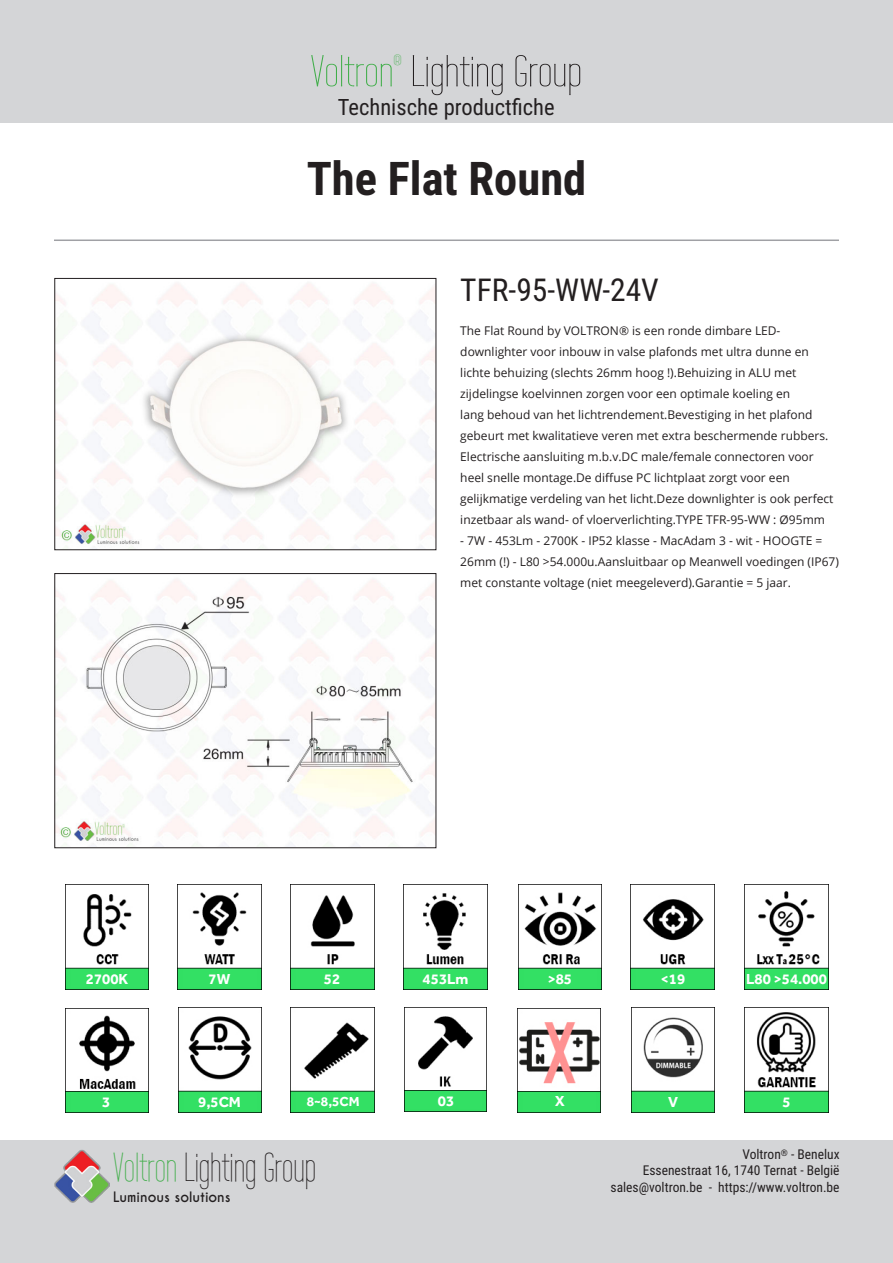
<style>
.page{position:relative;width:893px;height:1263px;background:#fff}
.page>*{position:absolute;margin:0;border:0;box-sizing:border-box;transform-origin:0 0}
.t1{font:700 46.5px "Roboto Condensed";color:#231f20}
.t2{font:43.5px "Wire One";color:#231f20;scale:1.2 1}
.t3{font:40.5px "Wire One";color:#231f20}
.t4{font:31.5px "Roboto Condensed";color:#231f20}
.t5{font:22.5px "Roboto Condensed";color:#231f20}
.t6{font:700 15px "Effra";color:#fff}
.t7{font:15px "Wire One";color:#40ae49;scale:1.2 1}
.t8{font:13.5px/16.5px "Roboto Condensed";color:#231f20;text-align:right}
.t9{font:700 13.5px "Caviar Dreams";color:#231f20}
.t10{font:700 13.5px "Effra";color:#fff}
.t11{font:12px/21px "Open Sans";color:#231f20}
.s1{color:#40ae49}
</style>
<div class="page">
<div style="left:0;top:1141px;width:893px;height:122px;background:#d4d5d7"></div>
<img style="left:55px;top:1150px;width:54px;height:53px">
<div style="left:0;top:0;width:893px;height:122px;background:#d4d5d7"></div>
<hr style="left:54px;top:239px;width:785px;height:2px;background:#a0a1a5">
<img style="left:56px;top:283px;width:378px;height:265px">
<div style="left:54px;top:278px;width:382px;height:272px;border:1px solid #231f20"></div>
<img style="left:65px;top:884px;width:84px;height:105px">
<img style="left:291px;top:884px;width:83px;height:105px">
<img style="left:404px;top:884px;width:83px;height:105px">
<img style="left:178px;top:884px;width:83px;height:105px">
<img style="left:631px;top:884px;width:83px;height:105px">
<img style="left:65px;top:1008px;width:84px;height:104px">
<img style="left:179px;top:1007px;width:83px;height:105px">
<img style="left:745px;top:1012px;width:83px;height:100px">
<img style="left:291px;top:1022px;width:83px;height:90px">
<img style="left:404px;top:1007px;width:83px;height:104px">
<img style="left:745px;top:884px;width:83px;height:105px">
<img style="left:518px;top:1008px;width:83px;height:104px">
<img style="left:631px;top:1008px;width:84px;height:104px">
<img style="left:518px;top:884px;width:83px;height:105px">
<img style="left:56px;top:579px;width:378px;height:267px">
<div style="left:54px;top:573px;width:382px;height:275px;border:1px solid #231f20"></div>
<p class="t7" style="left:394px;top:52px;width:8px">®</p>
<h3 class="t5" style="left:338px;top:91px;width:218px">Technische productfiche</h3>
<h2 class="t2" style="left:311px;top:47px;width:228px"><span class="s1">Voltron</span> Lighting Group</h2>
<h1 class="t1" style="left:307px;top:146px;width:281px">The Flat Round</h1>
<h3 class="t4" style="left:460px;top:268px;width:200px">TFR-95-WW-24V</h3>
<p class="t11" style="left:460px;top:320px;width:375px">The Flat Round by VOLTRON® is een ronde dimbare LED&shy;downlighter voor inbouw in valse plafonds met ultra dunne en lichte behuizing (slechts 26mm hoog !).Behuizing in ALU met zijdelingse koelvinnen zorgen voor een optimale koeling en<br>lang behoud van het lichtrendement.Bevestiging in het plafond gebeurt met kwalitatieve veren met extra beschermende rubbers.<br>Electrische aansluiting m.b.v.DC male/female connectoren voor heel snelle montage.De diffuse PC lichtplaat zorgt voor een gelijkmatige verdeling van het licht.Deze downlighter is ook perfect inzetbaar als wand- of vloerverlichting.TYPE TFR-95-WW : Ø95mm</p>
<p class="t11" style="left:460px;top:530px;width:380px">- 7W - 453Lm - 2700K - IP52 klasse - MacAdam 3 - wit - HOOGTE =<br>26mm (!) - L80 &gt;54.000u.Aansluitbaar op Meanwell voedingen (IP67) met constante voltage (niet meegeleverd).Garantie = 5 jaar.</p>
<p class="t6" style="left:86px;top:969px;width:44px">2700K</p>
<p class="t6" style="left:102px;top:1093px;width:10px">3</p>
<p class="t6" style="left:208px;top:969px;width:23px">7W</p>
<p class="t6" style="left:324px;top:969px;width:18px">52</p>
<p class="t6" style="left:423px;top:969px;width:47px">453Lm</p>
<p class="t6" style="left:661px;top:969px;width:26px">&lt;19</p>
<p class="t6" style="left:548px;top:969px;width:26px">&gt;85</p>
<p class="t6" style="left:746px;top:969px;width:82px">L80 &gt;54.000</p>
<p class="t6" style="left:555px;top:1091px;width:11px">X</p>
<p class="t6" style="left:668px;top:1092px;width:11px">V</p>
<p class="t6" style="left:198px;top:1092px;width:44px">9,5CM</p>
<p class="t10" style="left:307px;top:1093px;width:54px">8~8,5CM</p>
<p class="t6" style="left:438px;top:1091px;width:18px">03</p>
<p class="t6" style="left:782px;top:1093px;width:10px">5</p>
<h3 class="t3" style="left:113px;top:1145px;width:204px"><span class="s1">Voltron</span> Lighting Group</h3>
<p class="t9" style="left:113px;top:1189px;width:119px">Luminous solutions</p>
<p class="t8" style="left:611px;top:1145px;width:231px">Voltron<sup>®</sup> - Benelux<br>Essenestraat 16, 1740 Ternat - België sales@voltron.be - https://www.voltron.be</p>
</div>
